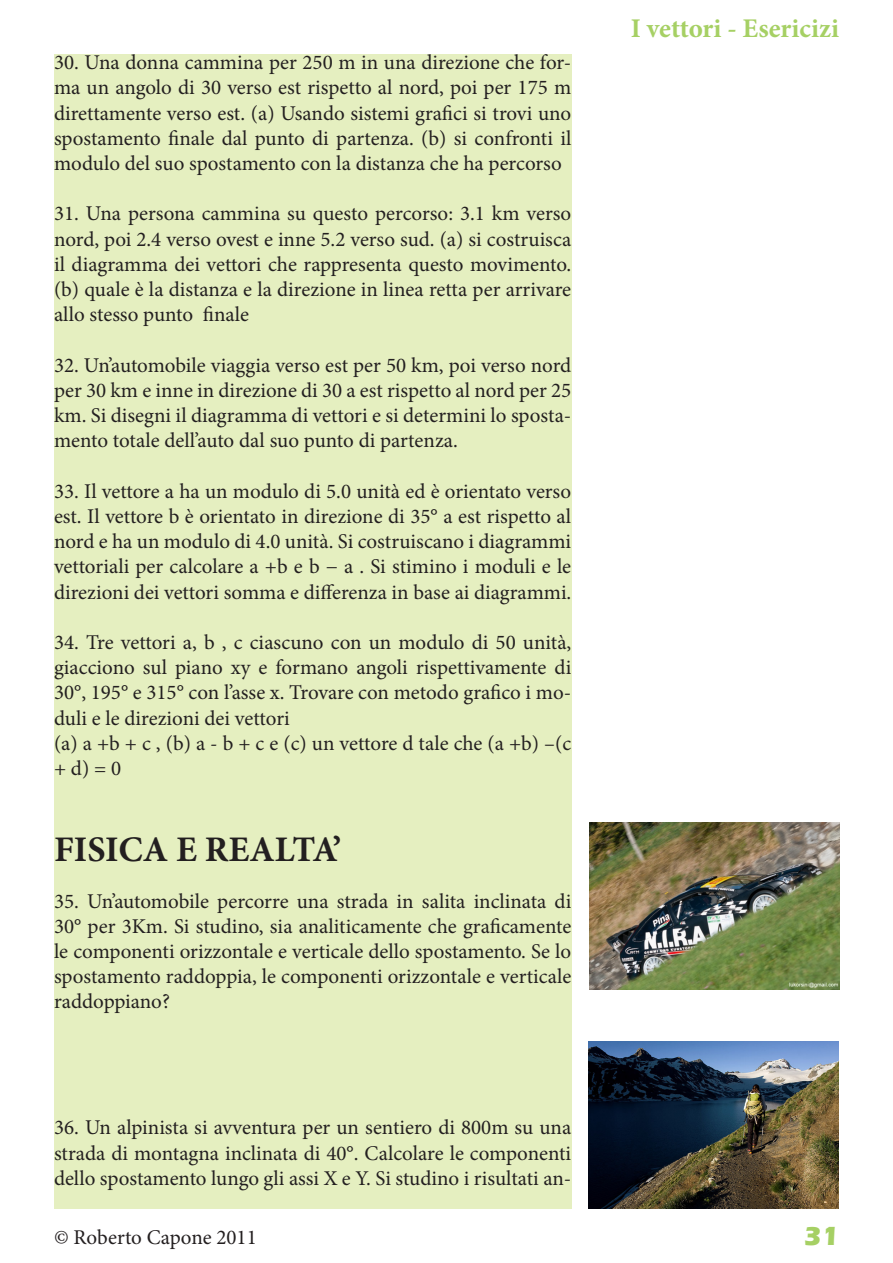
<style>
.page{position:relative;width:893px;height:1263px;background:#fff}
.page>*{position:absolute;margin:0;border:0;box-sizing:border-box;transform-origin:0 0}
.t1{font:700 36px "Minion Pro";color:#231f20}
.t2{font:700 27px "Minion Pro";color:#a6d064}
.t3{font:700 27px "Eras ITC";color:#a6d064}
.t4{font:21px/25.2px "Minion Pro";color:#231f20;text-align:justify}
</style>
<div class="page">
<div style="left:54px;top:54px;width:517px;height:1155px;background:#e5efc0"></div>
<img style="left:589px;top:822px;width:251px;height:167px">
<img style="left:588px;top:1042px;width:251px;height:166px">
<p class="t4" style="left:54px;top:50px;width:519px">30. Una donna cammina per 250 m in una direzione che for&shy;ma un angolo di 30 verso est rispetto al nord, poi per 175 m direttamente verso est. (a) Usando sistemi grafici si trovi uno spostamento finale dal punto di partenza. (b) si confronti il modulo del suo spostamento con la distanza che ha percorso</p>
<p class="t4" style="left:54px;top:201px;width:519px">31. Una persona cammina su questo percorso: 3.1 km verso nord, poi 2.4 verso ovest e inne 5.2 verso sud. (a) si costruisca il diagramma dei vettori che rappresenta questo movimento. (b) quale è la distanza e la direzione in linea retta per arrivare allo stesso punto finale</p>
<p class="t4" style="left:54px;top:352px;width:519px">32. Un’automobile viaggia verso est per 50 km, poi verso nord per 30 km e inne in direzione di 30 a est rispetto al nord per 25 km. Si disegni il diagramma di vettori e si determini lo sposta&shy;mento totale dell’auto dal suo punto di partenza.</p>
<p class="t4" style="left:54px;top:478px;width:519px">33. Il vettore a ha un modulo di 5.0 unità ed è orientato verso est. Il vettore b è orientato in direzione di 35° a est rispetto al nord e ha un modulo di 4.0 unità. Si costruiscano i diagrammi vettoriali per calcolare a +b e b − a . Si stimino i moduli e le direzioni dei vettori somma e differenza in base ai diagrammi.</p>
<p class="t4" style="left:54px;top:630px;width:519px;text-align:left">34. Tre vettori a, b , c ciascuno con un modulo di 50 unità, giacciono sul piano xy e formano angoli rispettivamente di 30°, 195° e 315° con l’asse x. Trovare con metodo grafico i mo&shy;duli e le direzioni dei vettori<br>(a) a +b + c , (b) a - b + c e (c) un vettore d tale che (a +b) –(c + d) = 0</p>
<h1 class="t1" style="left:54px;top:824px;width:289px">FISICA E REALTA’</h1>
<p class="t4" style="left:54px;top:888px;width:519px">35. Un’automobile percorre una strada in salita inclinata di 30° per 3Km. Si studino, sia analiticamente che graficamente le componenti orizzontale e verticale dello spostamento. Se lo spostamento raddoppia, le componenti orizzontale e verticale raddoppiano?</p>
<p class="t4" style="left:54px;top:1115px;width:519px">36. Un alpinista si avventura per un sentiero di 800m su una strada di montagna inclinata di 40°. Calcolare le componenti dello spostamento lungo gli assi X e Y. Si studino i risultati an-</p>
<p class="t2" style="left:631px;top:9px;width:210px">I vettori - Esericizi</p>
<p class="t4" style="left:54px;top:1224px;width:204px">© Roberto Capone 2011</p>
<p class="t3" style="left:804px;top:1221px;width:37px">31</p>
</div>
